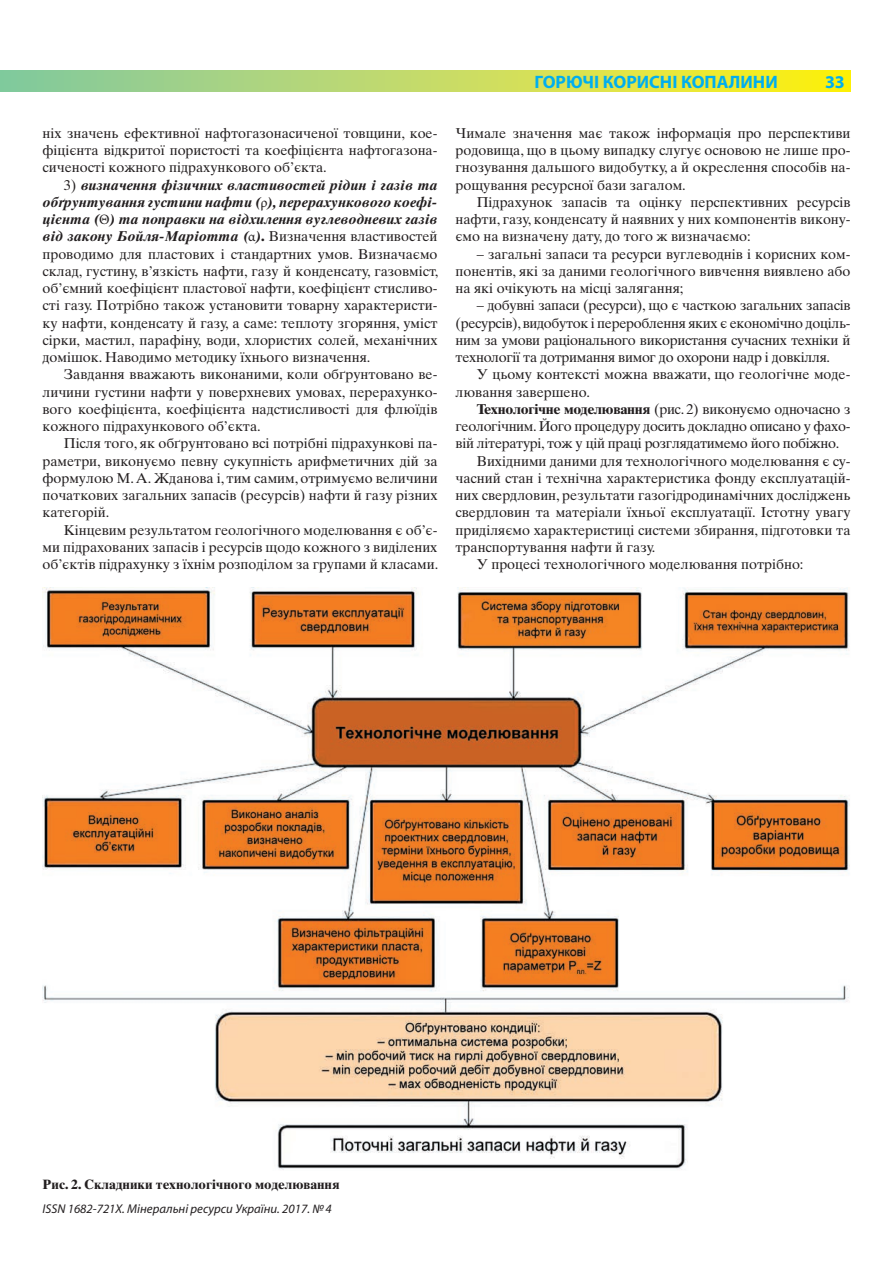
<style>
.page{position:relative;width:893px;height:1263px;background:#fff}
.page>*{position:absolute;margin:0;border:0;box-sizing:border-box;transform-origin:0 0}
.t1{font:700 18px "Myriad Pro";color:#00aeef}
.t2{font:14.25px/17.2px "Times Ten LT Std";color:#231f20;text-align:justify}
.t3{font:14.25px "Times Ten LT Std";letter-spacing:-.02em;color:#231f20}
.t4{font:700 13.5px "Times Ten LT Std";color:#231f20}
.t5{font:italic 12.75px "Myriad Pro";color:#231f20}
.s1{font-weight:700;font-style:italic}
.s2{font-family:"Minion Pro"}
.s3{font-weight:700}
</style>
<div class="page">
<svg style="left:0;top:70px;width:850px;height:21px;background:#c3db62"></svg>
<img style="left:43px;top:588px;width:807px;height:582px">
<p class="t2" style="left:43px;top:124px;width:396px">ніх значень ефективної нафтогазонасиченої товщини, кое&shy;фіцієнта відкритої пористості та коефіцієнта нафтогазона&shy;сиченості кожного підрахункового об’єкта.</p>
<p class="t2" style="left:43px;top:176px;width:397px;text-indent:21px">3) <span class="s1">визначення фізичних властивостей рідин і газів та обґрунтування густини нафти (</span><span class="s2">ρ</span><span class="s1">), перерахункового коефі&shy;цієнта (</span><span class="s2">Θ</span><span class="s1">) та поправки на відхилення вуглеводневих газів від закону Бойля-Маріотта (</span><span class="s2">α</span><span class="s1">)</span><span class="s3">.</span> Визначення властивостей проводимо для пластових і стандартних умов. Визначаємо склад, густину, в’язкість нафти, газу й конденсату, газовміст, об’ємний коефіцієнт пластової нафти, коефіцієнт стисливо&shy;сті газу. Потрібно також установити товарну характеристи&shy;ку нафти, конденсату й газу, а саме: теплоту згоряння, уміст сірки, мастил, парафіну, води, хлористих солей, механічних домішок. Наводимо методику їхнього визначення.</p>
<p class="t2" style="left:43px;top:366px;width:396px;text-indent:21px">Завдання вважають виконаними, коли обґрунтовано ве&shy;личини густини нафти у поверхневих умовах, перерахунко&shy;вого коефіцієнта, коефіцієнта надстисливості для флюїдів кожного підрахункового об’єкта.</p>
<p class="t2" style="left:43px;top:435px;width:397px;text-indent:21px">Після того, як обґрунтовано всі потрібні підрахункові па&shy;раметри, виконуємо певну сукупність арифметичних дій за формулою М. А. Жданова і, тим самим, отримуємо величини початкових загальних запасів (ресурсів) нафти й газу різних категорій.</p>
<p class="t2" style="left:43px;top:521px;width:397px;text-indent:21px">Кінцевим результатом геологічного моделювання є об’є&shy;ми підрахованих запасів і ресурсів щодо кожного з виділених об’єктів підрахунку з їхнім розподілом за групами й класами.</p>
<p class="t1" style="left:534px;top:72px;width:245px">ГОРЮЧІ КОРИСНІ КОПАЛИНИ</p>
<p class="t1" style="left:825px;top:72px;width:21px">33</p>
<p class="t2" style="left:455px;top:124px;width:396px">Чимале значення має також інформація про перспективи родовища, що в цьому випадку слугує основою не лише про&shy;гнозування дальшого видобутку, а й окреслення способів на&shy;рощування ресурсної бази загалом.</p>
<p class="t2" style="left:455px;top:193px;width:396px;text-indent:21px">Підрахунок запасів та оцінку перспективних ресурсів нафти, газу, конденсату й наявних у них компонентів викону&shy;ємо на визначену дату, до того ж визначаємо:</p>
<p class="t2" style="left:455px;top:245px;width:396px;text-indent:21px">– загальні запаси та ресурси вуглеводнів і корисних ком&shy;понентів, які за даними геологічного вивчення виявлено або на які очікують на місці залягання;</p>
<p class="t2" style="left:455px;top:297px;width:396px;text-indent:21px">– добувні запаси (ресурси), що є часткою загальних запасів (ресурсів), видобуток і перероблення яких є економічно доціль&shy;ним за умови раціонального використання сучасних техніки й технології та дотримання вимог до охорони надр і довкілля.</p>
<p class="t2" style="left:455px;top:366px;width:396px;text-indent:21px">У цьому контексті можна вважати, що геологічне моде&shy;лювання завершено.</p>
<p class="t3" style="left:477px;top:401px;width:375px"><span class="s3">Технологічне моделювання</span> (рис. 2) виконуємо одночасно з</p>
<p class="t3" style="left:455px;top:418px;width:396px">геологічним. Його процедуру досить докладно описано у фахо-</p>
<p class="t3" style="left:455px;top:435px;width:385px">вій літературі, тож у цій праці розглядатимемо його побіжно.</p>
<p class="t2" style="left:477px;top:452px;width:375px">Вихідними даними для технологічного моделювання є су-</p>
<p class="t2" style="left:455px;top:469px;width:396px">часний стан і технічна характеристика фонду експлуатацій-</p>
<p class="t2" style="left:455px;top:487px;width:396px">них свердловин, результати газогідродинамічних досліджень</p>
<p class="t2" style="left:455px;top:504px;width:396px">свердловин та матеріали їхньої експлуатації. Істотну увагу</p>
<p class="t2" style="left:455px;top:521px;width:396px">приділяємо характеристиці системи збирання, підготовки та</p>
<p class="t2" style="left:455px;top:538px;width:201px">транспортування нафти й газу.</p>
<p class="t2" style="left:477px;top:556px;width:328px">У процесі технологічного моделювання потрібно:</p>
<p class="t4" style="left:43px;top:1176px;width:299px">Рис. 2. Складники технологічного моделювання</p>
<p class="t5" style="left:43px;top:1202px;width:291px">ISSN 1682-721X. Мінеральні ресурси України. 2017. № 4</p>
</div>
